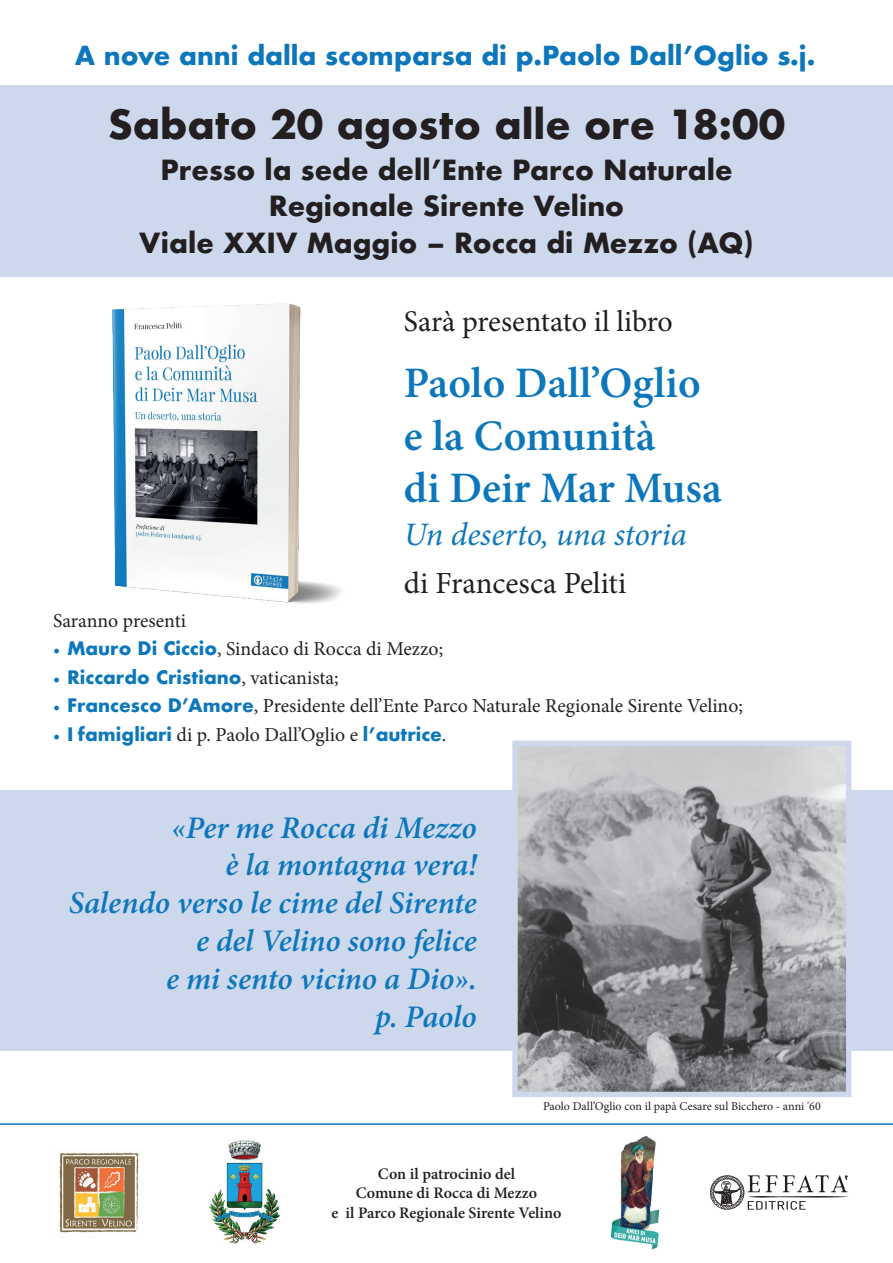
<style>
.page{position:relative;width:893px;height:1263px;background:#fff}
.page>*{position:absolute;margin:0;border:0;box-sizing:border-box;transform-origin:0 0}
.t1{font:600 43.5px "Minion Pro";color:#0d77bc}
.Stile_di_paragrafo_1{font:700 39px "Futura";color:#231f20}
.t2{font:italic 32.85px "Minion Pro";letter-spacing:-.01em;color:#0d77bc}
.t3{font:italic 600 31.5px "Minion Pro";letter-spacing:-.005em;color:#0d77bc}
.t4{font:30.75px "Minion Pro";color:#231f20}
.t5{font:30px "Minion Pro";letter-spacing:-.005em;color:#231f20}
.Stile_di_paragrafo_1-2{font:700 27px "Futura";color:#231f20}
.t6{font:700 25.5px "Futura";color:#0d77bc}
.t7{font:19.8px "Minion Pro";color:#231f20}
.t8{font:700 18.15px "Futura";color:#0d77bc}
.t9{font:600 16.05px "Minion Pro";color:#231f20}
.t10{font:12px "Minion Pro";color:#231f20}
.s1{font-size:18.15px;color:#0d77bc}
.s2{font-family:"Futura";font-weight:700;font-size:18.15px;color:#0d77bc}
.s3{font-family:"Minion Pro";font-weight:400}
.s4{font-family:"Minion Pro";font-weight:400;font-size:19.8px;color:#231f20}
</style>
<div class="page">
<div style="left:0;top:85px;width:893px;height:191px;background:#ced8ed"></div>
<div style="left:0;top:790px;width:893px;height:260px;background:#ced8ed"></div>
<img style="left:59px;top:1152px;width:80px;height:81px">
<img style="left:208px;top:1140px;width:72px;height:104px">
<img style="left:610px;top:1136px;width:50px;height:113px">
<svg style="left:710px;top:1175px;width:138px;height:35px"></svg>
<img style="left:112px;top:303px;width:230px;height:301px">
<hr style="left:0;top:1123px;width:893px;height:2px;background:#0d77bc">
<img style="left:518px;top:747px;width:327px;height:344px">
<div style="left:512px;top:741px;width:339px;height:356px;border:5px solid #ced8ed"></div>
<p class="t6" style="left:75px;top:37px;width:742px">A nove anni dalla scomparsa di p.Paolo Dall’Oglio s.j.</p>
<p class="Stile_di_paragrafo_1" style="left:108px;top:96px;width:679px">Sabato 20 agosto alle ore 18:00</p>
<p class="Stile_di_paragrafo_1-2" style="left:160px;top:150px;width:573px">Presso la sede dell’Ente Parco Naturale</p>
<p class="Stile_di_paragrafo_1-2" style="left:269px;top:187px;width:357px">Regionale Sirente Velino</p>
<p class="Stile_di_paragrafo_1-2" style="left:139px;top:223px;width:616px">Viale XXIV Maggio – Rocca di Mezzo (AQ)</p>
<p class="t5" style="left:404px;top:301px;width:270px">Sarà presentato il libro</p>
<p class="t1" style="left:404px;top:353px;width:298px">Paolo Dall’Oglio</p>
<p class="t1" style="left:404px;top:406px;width:253px">e la Comunità</p>
<p class="t1" style="left:404px;top:458px;width:320px">di Deir Mar Musa</p>
<p class="t2" style="left:404px;top:512px;width:284px">Un deserto, una storia</p>
<p class="t4" style="left:404px;top:563px;width:224px">di Francesca Peliti</p>
<p class="t7" style="left:53px;top:607px;width:135px">Saranno presenti</p>
<p class="t7" style="left:53px;top:636px;width:392px"><span class="s1">•</span> <span class="s2">Mauro Di Ciccio</span>, Sindaco di Rocca di Mezzo;</p>
<p class="t8" style="left:53px;top:664px;width:287px"><span class="s3">•</span> Riccardo Cristiano<span class="s4">, vaticanista;</span></p>
<p class="t7" style="left:53px;top:693px;width:691px"><span class="s1">•</span> <span class="s2">Francesco D’Amore</span>, Presidente dell’Ente Parco Naturale Regionale Sirente Velino;</p>
<p class="t7" style="left:53px;top:721px;width:395px"><span class="s1">•</span> <span class="s2">I famigliari</span> di p. Paolo Dall’Oglio e <span class="s2">l’autrice</span>.</p>
<p class="t3" style="left:171px;top:805px;width:307px">«Per me Rocca di Mezzo</p>
<p class="t3" style="left:226px;top:843px;width:253px">è la montagna vera!</p>
<p class="t3" style="left:69px;top:881px;width:410px">Salendo verso le cime del Sirente</p>
<p class="t3" style="left:196px;top:919px;width:282px">e del Velino sono felice</p>
<p class="t3" style="left:166px;top:956px;width:312px">e mi sento vicino a Dio».</p>
<p class="t3" style="left:375px;top:994px;width:103px">p. Paolo</p>
<p class="t10" style="left:543px;top:1098px;width:279px">Paolo Dall’Oglio con il papà Cesare sul Bicchero - anni '60</p>
<p class="t9" style="left:378px;top:1163px;width:139px">Con il patrocinio del</p>
<p class="t9" style="left:356px;top:1182px;width:183px">Comune di Rocca di Mezzo</p>
<p class="t9" style="left:331px;top:1201px;width:231px">e il Parco Regionale Sirente Velino</p>
</div>
